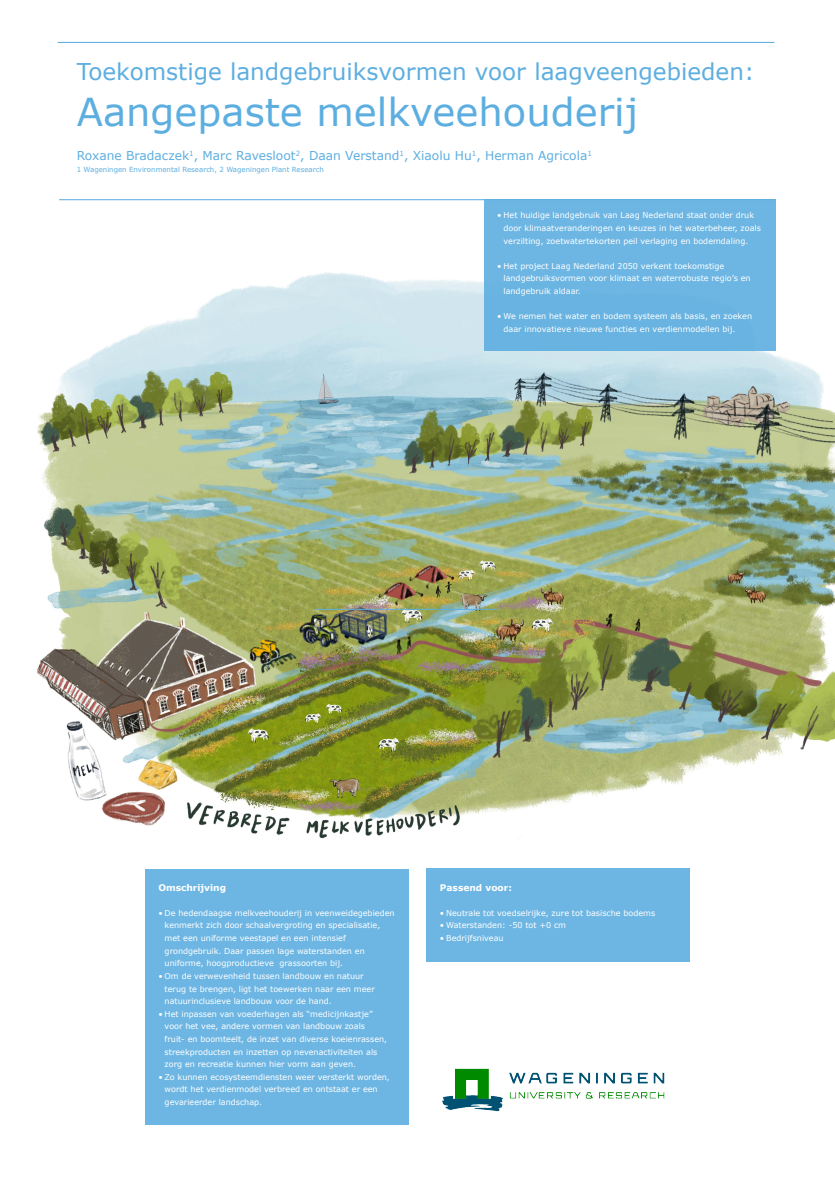
<style>
.page{position:relative;width:835px;height:1180px;background:#fff}
.page>*{position:absolute;margin:0;border:0;box-sizing:border-box;transform-origin:0 0}
.Platte_tekst{font:38.5px "Verdana";color:#5daee0}
.Inhoud_kop{font:23.1px "Verdana";color:#5daee0}
.Platte_tekst-2{font:12.25px "Verdana";color:#5daee0}
.Platte_tekst-3{font:700 9.1px "Verdana";color:#fff}
.Platte_tekst-4{font:8.05px/12.6px "Verdana";color:#fff}
.Platte_tekst-5{font:7px "Verdana";color:#5daee0}
</style>
<div class="page">
<img style="left:37px;top:264px;width:797px;height:574px">
<div style="left:484px;top:199px;width:291px;height:151px;background:#6db6e3"></div>
<img style="left:442px;top:1068px;width:223px;height:44px">
<div style="left:704px;top:782px;width:130px;height:87px;background:#fff"></div>
<div style="left:426px;top:868px;width:263px;height:93px;background:#6db6e3"></div>
<div style="left:145px;top:869px;width:263px;height:256px;background:#6db6e3"></div>
<hr style="left:316px;top:609px;width:181px;height:1px;background:#5daee0">
<hr style="left:58px;top:42px;width:716px;height:1px;background:#5daee0">
<hr style="left:59px;top:199px;width:716px;height:1px;background:#5daee0">
<h1 class="Inhoud_kop" style="left:77px;top:57px;width:679px">Toekomstige landgebruiksvormen voor laagveengebieden:</h1>
<p class="Platte_tekst" style="left:77px;top:87px;width:562px">Aangepaste melkveehouderij</p>
<p class="Platte_tekst-2" style="left:77px;top:147px;width:516px">Roxane Bradaczek<sup>1</sup>, Marc Ravesloot<sup>2</sup>, Daan Verstand<sup>1</sup>, Xiaolu Hu<sup>1</sup>, Herman Agricola<sup>1</sup></p>
<p class="Platte_tekst-5" style="left:77px;top:165px;width:249px">1 Wageningen Environmental Research, 2 Wageningen Plant Research</p>
<p class="Platte_tekst-4" style="left:503px;top:209px;width:259px;text-indent:-6px">• Het huidige landgebruik van Laag Nederland staat onder druk door klimaatveranderingen en keuzes in het waterbeheer, zoals verzilting, zoetwatertekorten peil verlaging en bodemdaling.</p>
<p class="Platte_tekst-4" style="left:503px;top:260px;width:248px;text-indent:-6px">• Het project Laag Nederland 2050 verkent toekomstige landgebruiksvormen voor klimaat en waterrobuste regio’s en landgebruik aldaar.</p>
<p class="Platte_tekst-4" style="left:503px;top:310px;width:250px;text-indent:-6px">• We nemen het water en bodem systeem als basis, en zoeken daar innovatieve nieuwe functies en verdienmodellen bij.</p>
<p class="Platte_tekst-3" style="left:158px;top:881px;width:69px">Omschrijving</p>
<p class="Platte_tekst-4" style="left:165px;top:906px;width:231px;text-indent:-6px">• De hedendaagse melkveehouderij in veenweidegebieden kenmerkt zich door schaalvergroting en specialisatie, met een uniforme veestapel en een intensief grondgebruik. Daar passen lage waterstanden en uniforme, hoogproductieve grassoorten bij.</p>
<p class="Platte_tekst-4" style="left:165px;top:969px;width:211px;text-indent:-6px">• Om de verwevenheid tussen landbouw en natuur terug te brengen, ligt het toewerken naar een meer natuurinclusieve landbouw voor de hand.</p>
<p class="Platte_tekst-4" style="left:165px;top:1007px;width:224px;text-indent:-6px">• Het inpassen van voederhagen als “medicijnkastje” voor het vee, andere vormen van landbouw zoals fruit- en boomteelt, de inzet van diverse koeienrassen, streekproducten en inzetten op nevenactiviteiten als zorg en recreatie kunnen hier vorm aan geven.</p>
<p class="Platte_tekst-4" style="left:165px;top:1070px;width:227px;text-indent:-6px">• Zo kunnen ecosysteemdiensten weer versterkt worden, wordt het verdienmodel verbreed en ontstaat er een gevarieerder landschap.</p>
<p class="Platte_tekst-3" style="left:440px;top:881px;width:74px">Passend voor:</p>
<p class="Platte_tekst-4" style="left:440px;top:906px;width:217px">• Neutrale tot voedselrijke, zure tot basische bodems</p>
<p class="Platte_tekst-4" style="left:440px;top:919px;width:128px">• Waterstanden: -50 tot +0 cm</p>
<p class="Platte_tekst-4" style="left:440px;top:932px;width:65px">• Bedrijfsniveau</p>
</div>
